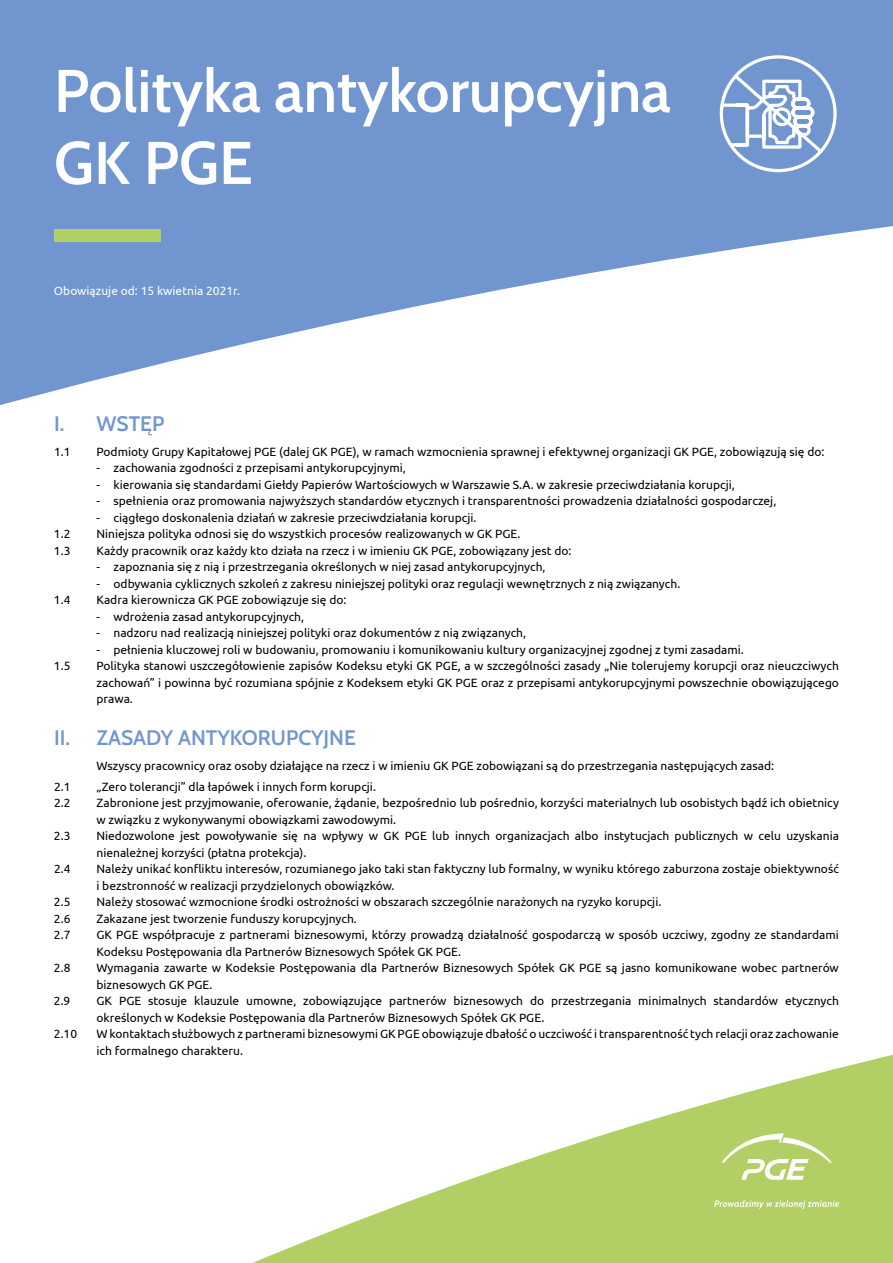
<style>
.page{position:relative;width:893px;height:1263px;background:#fff}
.page>*{position:absolute;margin:0;border:0;box-sizing:border-box;transform-origin:0 0}
.t1{font:600 60px/72px "Cabin";color:#fff}
.t2{font:600 21px "Cabin";color:#7196cf}
.t3{font:12px/16.5px "Ubuntu";color:#000}
.t4{font:12px "Ubuntu";color:#fff}
</style>
<div class="page">
<svg style="left:0;top:0;width:893px;height:406px;fill:#7196cf"></svg>
<svg style="left:252px;top:1055px;width:641px;height:208px;fill:#b2cf65"></svg>
<svg style="left:714px;top:1200px;width:125px;height:9px"></svg>
<svg style="left:721px;top:1133px;width:111px;height:47px"></svg>
<div style="left:54px;top:230px;width:106px;height:12px;background:#b2cf65"></div>
<svg style="left:720px;top:55px;width:117px;height:117px"></svg>
<h1 class="t1" style="left:54px;top:51px;width:618px">Polityka antykorupcyjna<br>GK PGE</h1>
<p class="t4" style="left:54px;top:283px;width:188px">Obowiązuje od: 15 kwietnia 2021r.</p>
<h2 class="t2" style="left:54px;top:407px;width:112px">I. WSTĘP</h2>
<p class="t3" style="left:54px;top:443px;width:18px">1.1</p>
<p class="t3" style="left:97px;top:443px;width:729px">Podmioty Grupy Kapitałowej PGE (dalej GK PGE), w ramach wzmocnienia sprawnej i efektywnej organizacji GK PGE, zobowiązują się do:</p>
<p class="t3" style="left:97px;top:459px;width:311px">- zachowania zgodności z przepisami antykorupcyjnymi,</p>
<p class="t3" style="left:97px;top:476px;width:640px">- kierowania się standardami Giełdy Papierów Wartościowych w Warszawie S.A. w zakresie przeciwdziałania korupcji,</p>
<p class="t3" style="left:97px;top:492px;width:681px">- spełnienia oraz promowania najwyższych standardów etycznych i transparentności prowadzenia działalności gospodarczej,</p>
<p class="t3" style="left:97px;top:509px;width:381px">- ciągłego doskonalenia działań w zakresie przeciwdziałania korupcji.</p>
<p class="t3" style="left:54px;top:525px;width:18px">1.2</p>
<p class="t3" style="left:97px;top:525px;width:425px">Niniejsza polityka odnosi się do wszystkich procesów realizowanych w GK PGE.</p>
<p class="t3" style="left:54px;top:542px;width:18px">1.3</p>
<p class="t3" style="left:97px;top:542px;width:477px">Każdy pracownik oraz każdy kto działa na rzecz i w imieniu GK PGE, zobowiązany jest do:</p>
<p class="t3" style="left:97px;top:558px;width:450px">- zapoznania się z nią i przestrzegania określonych w niej zasad antykorupcyjnych,</p>
<p class="t3" style="left:97px;top:575px;width:585px">- odbywania cyklicznych szkoleń z zakresu niniejszej polityki oraz regulacji wewnętrznych z nią związanych.</p>
<p class="t3" style="left:54px;top:591px;width:18px">1.4</p>
<p class="t3" style="left:96px;top:591px;width:251px">Kadra kierownicza GK PGE zobowiązuje się do:</p>
<p class="t3" style="left:96px;top:608px;width:209px">- wdrożenia zasad antykorupcyjnych,</p>
<p class="t3" style="left:96px;top:624px;width:431px">- nadzoru nad realizacją niniejszej polityki oraz dokumentów z nią związanych,</p>
<p class="t3" style="left:96px;top:641px;width:649px">- pełnienia kluczowej roli w budowaniu, promowaniu i komunikowaniu kultury organizacyjnej zgodnej z tymi zasadami.</p>
<p class="t3" style="left:54px;top:657px;width:18px">1.5</p>
<p class="t3" style="left:96px;top:657px;width:744px;text-align:justify">Polityka stanowi uszczegółowienie zapisów Kodeksu etyki GK PGE, a w szczególności zasady „Nie tolerujemy korupcji oraz nieuczciwych zachowań” i powinna być rozumiana spójnie z Kodeksem etyki GK PGE oraz z przepisami antykorupcyjnymi powszechnie obowiązującego prawa.</p>
<h2 class="t2" style="left:54px;top:721px;width:303px">II. ZASADY ANTYKORUPCYJNE</h2>
<p class="t3" style="left:97px;top:757px;width:679px">Wszyscy pracownicy oraz osoby działające na rzecz i w imieniu GK PGE zobowiązani są do przestrzegania następujących zasad:</p>
<p class="t3" style="left:54px;top:778px;width:18px">2.1</p>
<p class="t3" style="left:97px;top:778px;width:281px">„Zero tolerancji” dla łapówek i innych form korupcji.</p>
<p class="t3" style="left:54px;top:794px;width:18px">2.2</p>
<p class="t3" style="left:97px;top:794px;width:744px">Zabronione jest przyjmowanie, oferowanie, żądanie, bezpośrednio lub pośrednio, korzyści materialnych lub osobistych bądź ich obietnicy w związku z wykonywanymi obowiązkami zawodowymi.</p>
<p class="t3" style="left:54px;top:827px;width:18px">2.3</p>
<p class="t3" style="left:97px;top:827px;width:744px">Niedozwolone jest powoływanie się na wpływy w GK PGE lub innych organizacjach albo instytucjach publicznych w celu uzyskania nienależnej korzyści (płatna protekcja).</p>
<p class="t3" style="left:54px;top:860px;width:18px">2.4</p>
<p class="t3" style="left:96px;top:860px;width:744px">Należy unikać konfliktu interesów, rozumianego jako taki stan faktyczny lub formalny, w wyniku którego zaburzona zostaje obiektywność i bezstronność w realizacji przydzielonych obowiązków.</p>
<p class="t3" style="left:54px;top:893px;width:18px">2.5</p>
<p class="t3" style="left:96px;top:893px;width:566px">Należy stosować wzmocnione środki ostrożności w obszarach szczególnie narażonych na ryzyko korupcji.</p>
<p class="t3" style="left:54px;top:910px;width:18px">2.6</p>
<p class="t3" style="left:96px;top:910px;width:262px">Zakazane jest tworzenie funduszy korupcyjnych.</p>
<p class="t3" style="left:54px;top:926px;width:18px">2.7</p>
<p class="t3" style="left:96px;top:926px;width:744px">GK PGE współpracuje z partnerami biznesowymi, którzy prowadzą działalność gospodarczą w sposób uczciwy, zgodny ze standardami<br>Kodeksu Postępowania dla Partnerów Biznesowych Spółek GK PGE.</p>
<p class="t3" style="left:54px;top:959px;width:18px">2.8</p>
<p class="t3" style="left:96px;top:959px;width:744px">Wymagania zawarte w Kodeksie Postępowania dla Partnerów Biznesowych Spółek GK PGE są jasno komunikowane wobec partnerów biznesowych GK PGE.</p>
<p class="t3" style="left:54px;top:992px;width:18px">2.9</p>
<p class="t3" style="left:96px;top:992px;width:744px">GK PGE stosuje klauzule umowne, zobowiązujące partnerów biznesowych do przestrzegania minimalnych standardów etycznych określonych w Kodeksie Postępowania dla Partnerów Biznesowych Spółek GK PGE.</p>
<p class="t3" style="left:54px;top:1025px;width:25px">2.10</p>
<p class="t3" style="left:96px;top:1025px;width:744px">W kontaktach służbowych z partnerami biznesowymi GK PGE obowiązuje dbałość o uczciwość i transparentność tych relacji oraz zachowanie ich formalnego charakteru.</p>
</div>
